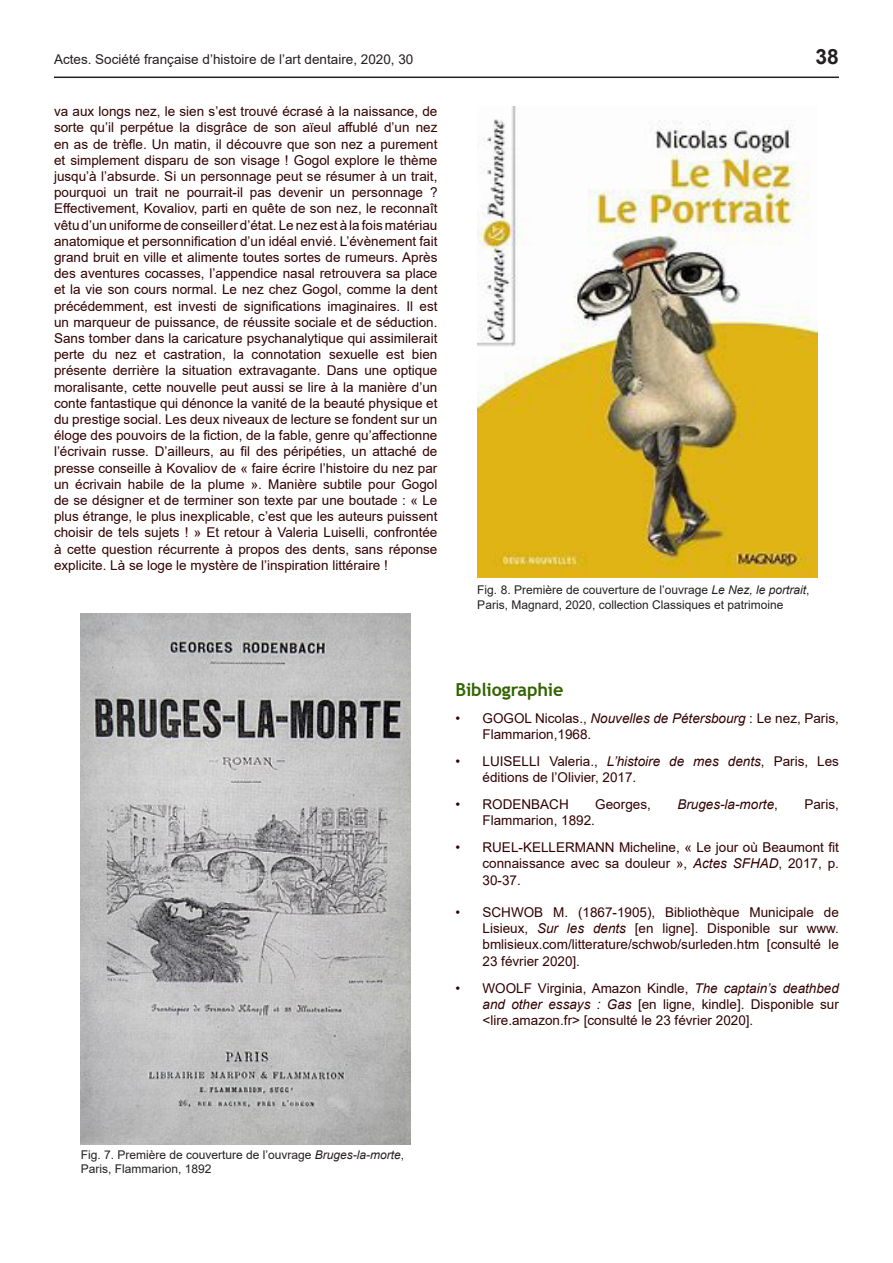
<style>
.page{position:relative;width:893px;height:1263px;background:#fff}
.page>*{position:absolute;margin:0;border:0;box-sizing:border-box;transform-origin:0 0}
.t1{font:700 21px "Arial";color:#231f20}
.sous_titre{font:700 18px "Trebuchet MS";letter-spacing:-.01em;color:#326400}
.corps{font:13.5px/16.2px "Arial";color:#320000;text-align:justify}
.t2{font:13.5px "Arial";color:#231f20}
.t3{font:italic 13.5px "Arial";color:#320000}
.t4{font:12px/14.4px "Arial";color:#231f20}
.s1{font-style:italic}
.s2{font-style:normal}
</style>
<div class="page">
<hr style="left:54px;top:77px;width:785px;height:1px;background:#231f20">
<img style="left:81px;top:613px;width:330px;height:532px">
<img style="left:477px;top:106px;width:340px;height:472px">
<p class="t2" style="left:54px;top:50px;width:361px">Actes. Société française d’histoire de l’art dentaire, 2020, 30</p>
<h1 class="t1" style="left:816px;top:41px;width:25px">38</h1>
<p class="corps" style="left:54px;top:103px;width:385px">va aux longs nez, le sien s’est trouvé écrasé à la naissance, de sorte qu’il perpétue la disgrâce de son aïeul affublé d’un nez en as de trèfle. Un matin, il découvre que son nez a purement et simplement disparu de son visage ! Gogol explore le thème jusqu’à l’absurde. Si un personnage peut se résumer à un trait, pourquoi un trait ne pourrait-il pas devenir un personnage ?<br>Effectivement, Kovaliov, parti en quête de son nez, le reconnaît vêtu d’un uniforme de conseiller d’état. Le nez est à la fois matériau anatomique et personnification d’un idéal envié. L’évènement fait grand bruit en ville et alimente toutes sortes de rumeurs. Après des aventures cocasses, l’appendice nasal retrouvera sa place et la vie son cours normal. Le nez chez Gogol, comme la dent précédemment, est investi de significations imaginaires. Il est un marqueur de puissance, de réussite sociale et de séduction.<br>Sans tomber dans la caricature psychanalytique qui assimilerait perte du nez et castration, la connotation sexuelle est bien présente derrière la situation extravagante. Dans une optique moralisante, cette nouvelle peut aussi se lire à la manière d’un conte fantastique qui dénonce la vanité de la beauté physique et du prestige social. Les deux niveaux de lecture se fondent sur un éloge des pouvoirs de la fiction, de la fable, genre qu’affectionne l’écrivain russe. D’ailleurs, au fil des péripéties, un attaché de presse conseille à Kovaliov de « faire écrire l’histoire du nez par un écrivain habile de la plume ». Manière subtile pour Gogol de se désigner et de terminer son texte par une boutade : « Le plus étrange, le plus inexplicable, c’est que les auteurs puissent choisir de tels sujets ! » Et retour à Valeria Luiselli, confrontée à cette question récurrente à propos des dents, sans réponse explicite. Là se loge le mystère de l’inspiration littéraire !</p>
<p class="t4" style="left:477px;top:583px;width:334px">Fig. 8. Première de couverture de l’ouvrage <span class="s1">Le Nez, le portrait</span>,<br>Paris, Magnard, 2020, collection Classiques et patrimoine</p>
<p class="sous_titre" style="left:455px;top:678px;width:109px">Bibliographie</p>
<p class="corps" style="left:482px;top:710px;width:358px;text-indent:-27px">• GOGOL Nicolas., <span class="s1">Nouvelles de Pétersbourg</span> : Le nez, Paris,<br>Flammarion,1968.</p>
<p class="corps" style="left:482px;top:753px;width:358px;text-indent:-27px">• LUISELLI Valeria., <span class="s1">L’histoire de mes dents</span>, Paris, Les éditions de l’Olivier, 2017.</p>
<p class="corps" style="left:455px;top:796px;width:115px">• RODENBACH</p>
<p class="corps" style="left:595px;top:796px;width:57px">Georges,</p>
<p class="t3" style="left:677px;top:795px;width:102px">Bruges-la-morte<span class="s2">,</span></p>
<p class="corps" style="left:804px;top:796px;width:36px">Paris,</p>
<p class="corps" style="left:482px;top:812px;width:114px">Flammarion, 1892.</p>
<p class="corps" style="left:482px;top:839px;width:358px;text-indent:-27px">• RUEL-KELLERMANN Micheline, « Le jour où Beaumont fit connaissance avec sa douleur », <span class="s1">Actes SFHAD</span>, 2017, p.<br>30-37.</p>
<p class="corps" style="left:482px;top:904px;width:358px;text-indent:-27px">• SCHWOB M. (1867-1905), Bibliothèque Municipale de Lisieux, <span class="s1">Sur les dents</span> [en ligne]. Disponible sur www. bmlisieux.com/litterature/schwob/surleden.htm [consulté le 23 février 2020].</p>
<p class="corps" style="left:482px;top:980px;width:358px;text-indent:-27px">• WOOLF Virginia, Amazon Kindle, <span class="s1">The captain’s deathbed and other essays : Gas</span> [en ligne, kindle]. Disponible sur &lt;lire.amazon.fr&gt; [consulté le 23 février 2020].</p>
<p class="t4" style="left:81px;top:1147px;width:325px">Fig. 7. Première de couverture de l’ouvrage <span class="s1">Bruges-la-morte</span>,</p>
<p class="t4" style="left:81px;top:1162px;width:132px">Paris, Flammarion, 1892</p>
</div>
